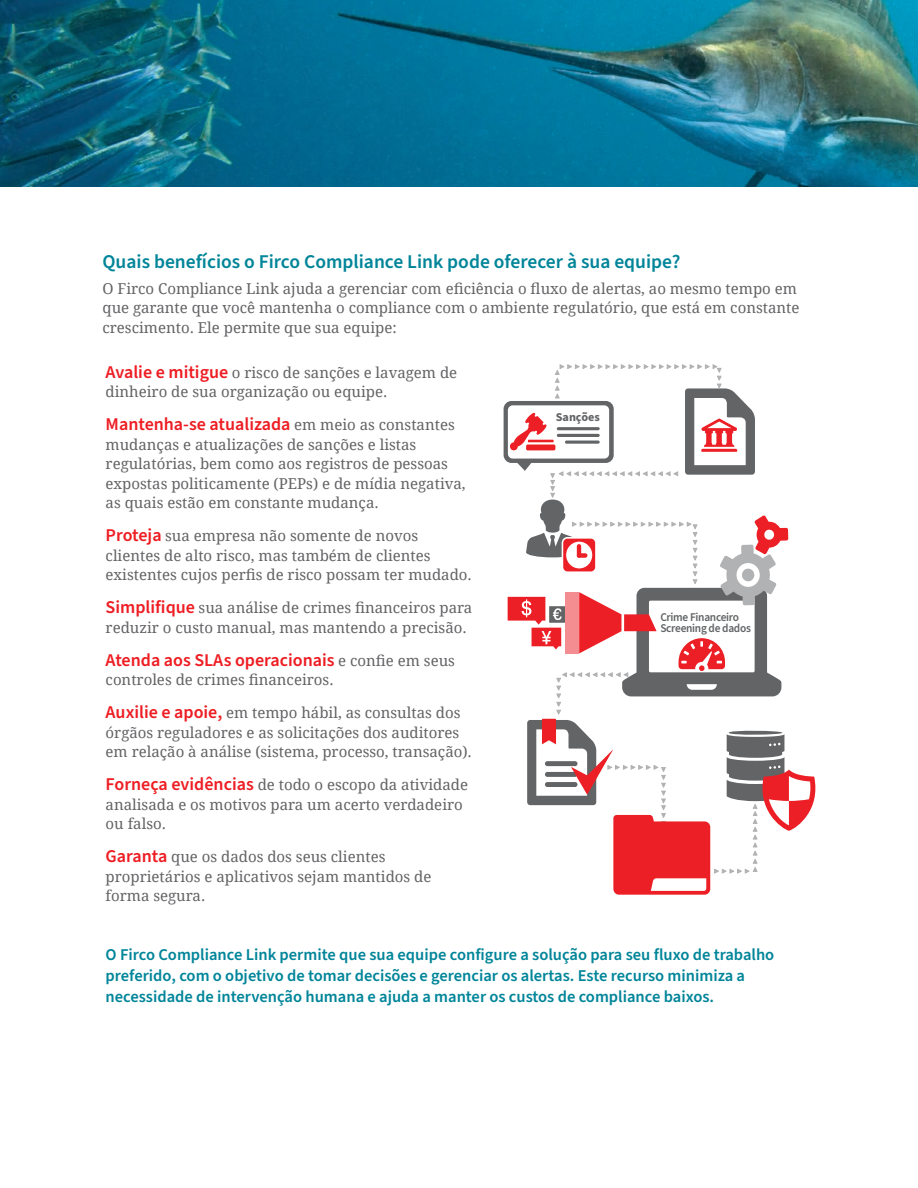
<style>
.page{position:relative;width:918px;height:1188px;background:#fff}
.page>*{position:absolute;margin:0;border:0;box-sizing:border-box;transform-origin:0 0}
.Content_-_Subhead_co{font:600 19.5px "Source Sans Pro";color:#008599}
.Content_-_1_Column{font:600 18px "Source Sans Pro";color:#ee1d23}
.Content_-_1_Column-2{font:600 16.5px/21px "Source Sans Pro";color:#008599}
.Content_-_1_Column-3{font:15px/19.5px "Droid Serif";color:#636366}
.t1{font:700 12px "Source Sans Pro";color:#626466}
.t2{font:600 11.85px/11.6px "Source Sans Pro";letter-spacing:-.025em;color:#626466;scale:.95 1}
.s1{font-family:"Source Sans Pro";font-weight:600;font-size:18px;color:#ee1d23}
.s2{font-family:"Droid Serif";font-weight:400;font-size:15px;color:#636366}
</style>
<div class="page">
<svg style="left:504px;top:365px;width:311px;height:530px"></svg>
<img style="left:1px;top:0;width:917px;height:187px">
<p class="Content_-_Subhead_co" style="left:102px;top:248px;width:580px">Quais benefícios o Firco Compliance Link pode oferecer à sua equipe?</p>
<p class="Content_-_1_Column-3" style="left:102px;top:278px;width:699px">O Firco Compliance Link ajuda a gerenciar com eficiência o fluxo de alertas, ao mesmo tempo em que garante que você mantenha o compliance com o ambiente regulatório, que está em constante crescimento. Ele permite que sua equipe:</p>
<p class="Content_-_1_Column-3" style="left:106px;top:362px;width:353px"><span class="s1">Avalie e mitigue</span> o risco de sanções e lavagem de dinheiro de sua organização ou equipe.</p>
<p class="Content_-_1_Column" style="left:106px;top:412px;width:351px">Mantenha-se atualizada <span class="s2">em meio as constantes</span></p>
<p class="Content_-_1_Column-3" style="left:106px;top:434px;width:362px">mudanças e atualizações de sanções e listas regulatórias, bem como aos registros de pessoas expostas politicamente (PEPs) e de mídia negativa, as quais estão em constante mudança.</p>
<p class="Content_-_1_Column-3" style="left:106px;top:526px;width:368px"><span class="s1">Proteja</span> sua empresa não somente de novos clientes de alto risco, mas também de clientes existentes cujos perfis de risco possam ter mudado.</p>
<p class="Content_-_1_Column-3" style="left:106px;top:598px;width:368px"><span class="s1">Simplifique</span> sua análise de crimes financeiros para reduzir o custo manual, mas mantendo a precisão.</p>
<p class="Content_-_1_Column" style="left:106px;top:648px;width:351px">Atenda aos SLAs operacionais <span class="s2">e confie em seus</span></p>
<p class="Content_-_1_Column-3" style="left:106px;top:670px;width:230px">controles de crimes financeiros.</p>
<p class="Content_-_1_Column-3" style="left:106px;top:703px;width:368px"><span class="s1">Auxilie e apoie,</span> em tempo hábil, as consultas dos órgãos reguladores e as solicitações dos auditores em relação à análise (sistema, processo, transação).</p>
<p class="Content_-_1_Column-3" style="left:106px;top:775px;width:364px"><span class="s1">Forneça evidências</span> de todo o escopo da atividade analisada e os motivos para um acerto verdadeiro ou falso.</p>
<p class="Content_-_1_Column-3" style="left:106px;top:847px;width:327px"><span class="s1">Garanta</span> que os dados dos seus clientes proprietários e aplicativos sejam mantidos de forma segura.</p>
<p class="t1" style="left:556px;top:409px;width:46px">Sanções</p>
<p class="t2" style="left:660px;top:612px;width:97px">Crime Financeiro<br>Screening de dados</p>
<p class="Content_-_1_Column-2" style="left:106px;top:945px;width:670px">O Firco Compliance Link permite que sua equipe configure a solução para seu fluxo de trabalho preferido, com o objetivo de tomar decisões e gerenciar os alertas. Este recurso minimiza a necessidade de intervenção humana e ajuda a manter os custos de compliance baixos.</p>
</div>
